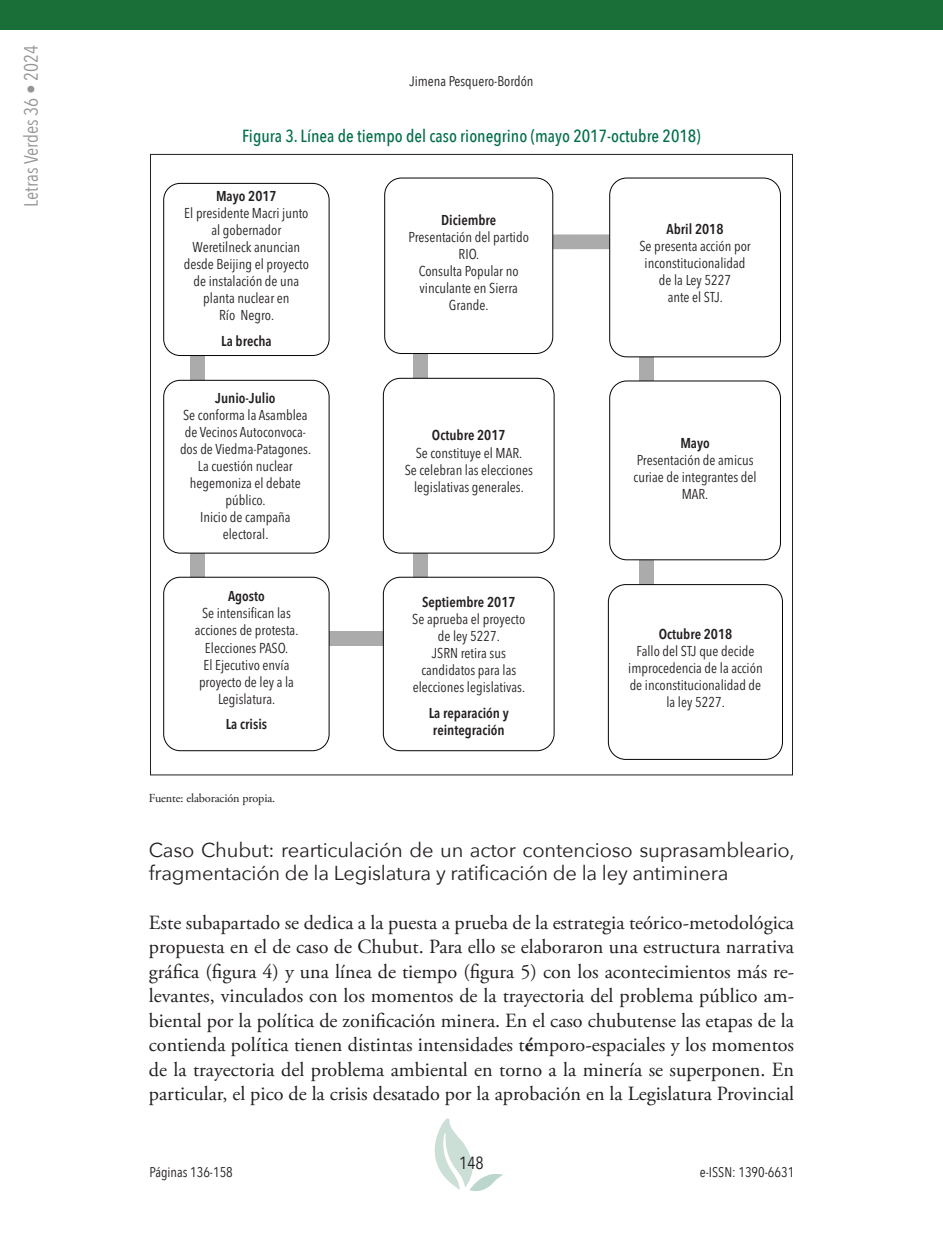
<style>
.page{position:relative;width:943px;height:1241px;background:#fff}
.page>*{position:absolute;margin:0;border:0;box-sizing:border-box;transform-origin:0 0}
.t1{font:20.12px/24.5px "Adobe Garamond Pro";color:#231f20;text-align:justify}
.t2{font:20.12px/22.8px "Avenir Next";letter-spacing:-.01em;color:#231f20}
.t3{font:19.25px "Avenir Next Condensed";color:#939598}
.t4{font:500 17.5px "Avenir Next Condensed";color:#006d4b}
.t5{font:17.5px "Avenir Next Condensed";color:#231f20}
.t6{font:14.17px/17px "Avenir Next Condensed";color:#231f20;text-align:center}
.t7{font:600 14.17px/17px "Avenir Next Condensed";color:#231f20;text-align:center}
.t8{font:14px "Avenir Next Condensed";color:#231f20}
.t9{font:12.25px "Adobe Garamond Pro";letter-spacing:-.01em;color:#231f20}
.s1{font-weight:700}
</style>
<div class="page">
<svg style="left:434px;top:1118px;width:69px;height:73px"></svg>
<div style="left:0;top:0;width:943px;height:30px;background:#1a6e38"></div>
<div style="left:190px;top:246px;width:15px;height:194px;background:#ababab"></div>
<div style="left:164px;top:183px;width:165px;height:172px;background:#fff;border-radius:17px"></div>
<div style="left:163px;top:183px;width:166px;height:173px;border:1px solid #040503;border-radius:17px"></div>
<div style="left:190px;top:442px;width:15px;height:196px;background:#ababab"></div>
<div style="left:164px;top:380px;width:165px;height:173px;background:#fff;border-radius:17px"></div>
<div style="left:163px;top:380px;width:166px;height:173px;border:1px solid #040503;border-radius:17px"></div>
<div style="left:198px;top:631px;width:221px;height:15px;background:#ababab"></div>
<div style="left:164px;top:577px;width:165px;height:173px;background:#fff;border-radius:17px"></div>
<div style="left:163px;top:576px;width:166px;height:175px;border:1px solid #040503;border-radius:17px"></div>
<div style="left:413px;top:441px;width:14px;height:197px;background:#ababab"></div>
<div style="left:383px;top:577px;width:171px;height:173px;background:#fff;border-radius:17px"></div>
<div style="left:383px;top:576px;width:171px;height:175px;border:1px solid #040503;border-radius:17px"></div>
<div style="left:413px;top:241px;width:14px;height:199px;background:#ababab"></div>
<div style="left:383px;top:378px;width:171px;height:175px;background:#fff;border-radius:17px"></div>
<div style="left:383px;top:378px;width:171px;height:175px;border:1px solid #040503;border-radius:17px"></div>
<div style="left:420px;top:234px;width:226px;height:15px;background:#ababab"></div>
<div style="left:385px;top:178px;width:168px;height:175px;background:#fff;border-radius:17px"></div>
<div style="left:384px;top:177px;width:169px;height:177px;border:1px solid #040503;border-radius:17px"></div>
<div style="left:639px;top:244px;width:15px;height:200px;background:#ababab"></div>
<div style="left:609px;top:178px;width:171px;height:179px;background:#fff;border-radius:17px"></div>
<div style="left:609px;top:177px;width:172px;height:180px;border:1px solid #040503;border-radius:17px"></div>
<div style="left:639px;top:446px;width:15px;height:200px;background:#ababab"></div>
<div style="left:609px;top:381px;width:171px;height:178px;background:#fff;border-radius:17px"></div>
<div style="left:609px;top:380px;width:172px;height:180px;border:1px solid #040503;border-radius:17px"></div>
<div style="left:608px;top:584px;width:174px;height:175px;background:#fff;border-radius:17px"></div>
<div style="left:608px;top:584px;width:175px;height:175px;border:1px solid #040503;border-radius:17px"></div>
<h2 class="t3" style="left:15px;top:207px;width:164px;rotate:-90deg">Letras Verdes 36 • 2024</h2>
<p class="t8" style="left:409px;top:69px;width:125px">Jimena Pesquero-Bordón</p>
<p class="t4" style="left:242px;top:125px;width:460px">Figura 3. Línea de tiempo del caso rionegrino (mayo 2017-octubre 2018)</p>
<p class="t7" style="left:216px;top:187px;width:62px">Mayo 2017</p>
<p class="t6" style="left:184px;top:204px;width:127px">El presidente Macri junto al gobernador<br>Weretilneck anuncian desde Beijing el proyecto de instalación de una planta nuclear en<br>Río Negro.</p>
<p class="t7" style="left:221px;top:332px;width:52px">La brecha</p>
<p class="t7" style="left:215px;top:389px;width:62px">Junio-Julio</p>
<p class="t6" style="left:180px;top:406px;width:133px">Se conforma la Asamblea de Vecinos Autoconvoca&shy;dos de Viedma-Patagones.<br>La cuestión nuclear hegemoniza el debate público.<br>Inicio de campaña electoral.</p>
<p class="t7" style="left:228px;top:587px;width:38px">Agosto</p>
<p class="t6" style="left:195px;top:604px;width:105px">Se intensifican las acciones de protesta.<br>Elecciones PASO.<br>El Ejecutivo envía proyecto de ley a la<br>Legislatura.</p>
<p class="t7" style="left:226px;top:715px;width:43px">La crisis</p>
<p class="t9" style="left:149px;top:790px;width:128px">Fuente: elaboración propia.</p>
<p class="t7" style="left:441px;top:211px;width:56px">Diciembre</p>
<p class="t6" style="left:408px;top:227px;width:122px">Presentación del partido<br>RIO.<br>Consulta Popular no vinculante en Sierra<br>Grande.</p>
<p class="t7" style="left:432px;top:426px;width:75px">Octubre 2017</p>
<p class="t6" style="left:405px;top:443px;width:130px">Se constituye el MAR.<br>Se celebran las elecciones legislativas generales.</p>
<p class="t7" style="left:422px;top:593px;width:95px">Septiembre 2017</p>
<p class="t6" style="left:412px;top:610px;width:115px">Se aprueba el proyecto de ley 5227.<br>JSRN retira sus candidatos para las elecciones legislativas.</p>
<p class="t7" style="left:429px;top:704px;width:82px">La reparación y reintegración</p>
<p class="t7" style="left:666px;top:220px;width:58px">Abril 2018</p>
<p class="t6" style="left:639px;top:237px;width:113px">Se presenta acción por inconstitucionalidad de la Ley 5227<br>ante el STJ.</p>
<p class="t7" style="left:680px;top:434px;width:31px">Mayo</p>
<p class="t6" style="left:633px;top:451px;width:125px">Presentación de amicus curiae de integrantes del<br>MAR.</p>
<p class="t7" style="left:658px;top:625px;width:75px">Octubre 2018</p>
<p class="t6" style="left:628px;top:641px;width:136px">Fallo del STJ que decide improcedencia de la acción de inconstitucionalidad de la ley 5227.</p>
<h1 class="t2" style="left:149px;top:837px;width:647px">Caso Chubut: rearticulación de un actor contencioso suprasambleario, fragmentación de la Legislatura y ratificación de la ley antiminera</h1>
<p class="t1" style="left:149px;top:910px;width:646px">Este subapartado se dedica a la puesta a prueba de la estrategia teórico-metodológica propuesta en el de caso de Chubut. Para ello se elaboraron una estructura narrativa gráfica (figura 4) y una línea de tiempo (figura 5) con los acontecimientos más re&shy;levantes, vinculados con los momentos de la trayectoria del problema público am&shy;biental por la política de zonificación minera. En el caso chubutense las etapas de la contienda política tienen distintas intensidades t<span class="s1">é</span>mporo-espaciales y los momentos de la trayectoria del problema ambiental en torno a la minería se superponen. En particular, el pico de la crisis desatado por la aprobación en la Legislatura Provincial</p>
<p class="t5" style="left:459px;top:1147px;width:26px">148</p>
<p class="t8" style="left:149px;top:1159px;width:85px">Páginas 136-158</p>
<p class="t8" style="left:700px;top:1159px;width:96px">e-ISSN: 1390-6631</p>
</div>
